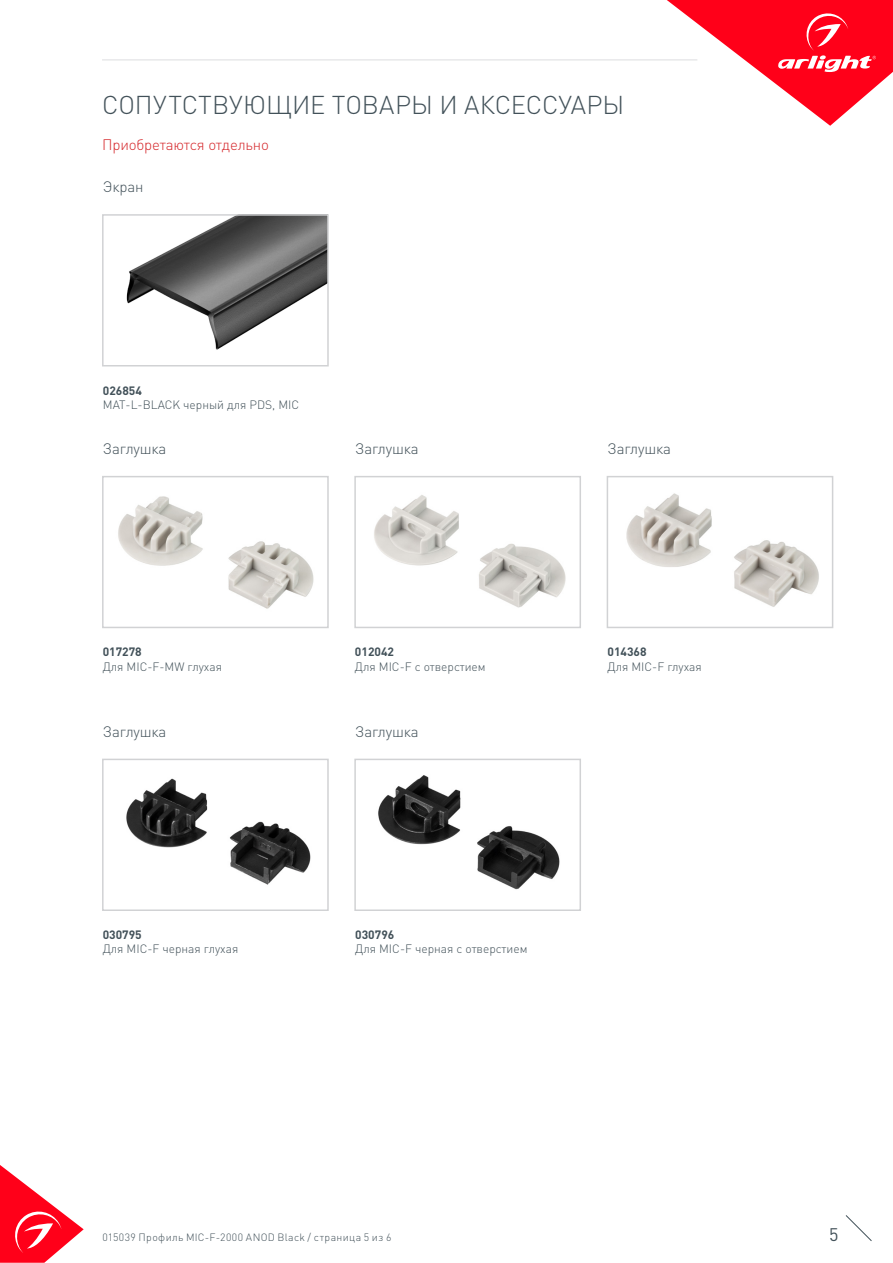
<style>
.page{position:relative;width:893px;height:1263px;background:#fff}
.page>*{position:absolute;margin:0;border:0;box-sizing:border-box;transform-origin:0 0}
.t1{font:300 25.5px "DIN Pro";color:#425159}
.t2{font:18px "DIN Pro";color:#425159}
.t3{font:300 15px "DIN Pro";letter-spacing:-.01em;color:#425159}
.t4{font:300 15px "DIN Pro";letter-spacing:-.01em;color:#d5262a}
.t5{font:300 12px "DIN Pro";color:#425159}
.t6{font:700 12px "DIN Pro";color:#425159}
.t7{font:300 10.5px "DIN Pro";letter-spacing:.035em;color:#425159}
</style>
<div class="page">
<svg style="left:0;top:1165px;width:84px;height:98px"></svg>
<svg style="left:845px;top:1215px;width:27px;height:26px"></svg>
<svg style="left:667px;top:0;width:226px;height:126px"></svg>
<hr style="left:102px;top:60px;width:595px;height:1px;background:#dcdddf">
<img style="left:126px;top:217px;width:200px;height:133px">
<div style="left:102px;top:214px;width:227px;height:152px;border:2px solid #d1d2d4"></div>
<img style="left:626px;top:493px;width:193px;height:114px">
<div style="left:607px;top:476px;width:226px;height:152px;border:2px solid #d1d2d4"></div>
<img style="left:118px;top:496px;width:196px;height:113px">
<div style="left:102px;top:476px;width:227px;height:152px;border:2px solid #d1d2d4"></div>
<img style="left:374px;top:495px;width:192px;height:113px">
<div style="left:354px;top:476px;width:227px;height:152px;border:2px solid #d1d2d4"></div>
<img style="left:378px;top:775px;width:182px;height:115px">
<div style="left:354px;top:759px;width:227px;height:152px;border:2px solid #d1d2d4"></div>
<img style="left:126px;top:778px;width:185px;height:107px">
<div style="left:102px;top:759px;width:227px;height:152px;border:2px solid #d1d2d4"></div>
<p class="t1" style="left:102px;top:87px;width:524px">СОПУТСТВУЮЩИЕ ТОВАРЫ И АКСЕССУАРЫ</p>
<p class="t4" style="left:102px;top:134px;width:168px">Приобретаются отдельно</p>
<p class="t3" style="left:103px;top:177px;width:42px">Экран</p>
<p class="t6" style="left:103px;top:382px;width:41px">026854</p>
<p class="t5" style="left:103px;top:397px;width:198px">MAT-L-BLACK черный для PDS, MIC</p>
<p class="t3" style="left:103px;top:438px;width:65px">Заглушка</p>
<p class="t3" style="left:355px;top:438px;width:65px">Заглушка</p>
<p class="t3" style="left:608px;top:438px;width:65px">Заглушка</p>
<p class="t6" style="left:103px;top:644px;width:41px">017278</p>
<p class="t5" style="left:103px;top:658px;width:121px">Для MIC-F-MW глухая</p>
<p class="t6" style="left:355px;top:644px;width:41px">012042</p>
<p class="t5" style="left:355px;top:658px;width:132px">Для MIC-F с отверстием</p>
<p class="t6" style="left:608px;top:644px;width:41px">014368</p>
<p class="t5" style="left:608px;top:658px;width:96px">Для MIC-F глухая</p>
<p class="t3" style="left:103px;top:721px;width:65px">Заглушка</p>
<p class="t3" style="left:355px;top:721px;width:65px">Заглушка</p>
<p class="t6" style="left:103px;top:926px;width:41px">030795</p>
<p class="t5" style="left:103px;top:941px;width:137px">Для MIC-F черная глухая</p>
<p class="t6" style="left:355px;top:926px;width:41px">030796</p>
<p class="t5" style="left:355px;top:941px;width:174px">Для MIC-F черная с отверстием</p>
<p class="t7" style="left:102px;top:1230px;width:291px">015039 Профиль MIC-F-2000 ANOD Black / страница 5 из 6</p>
<h2 class="t2" style="left:829px;top:1222px;width:11px">5</h2>
</div>
